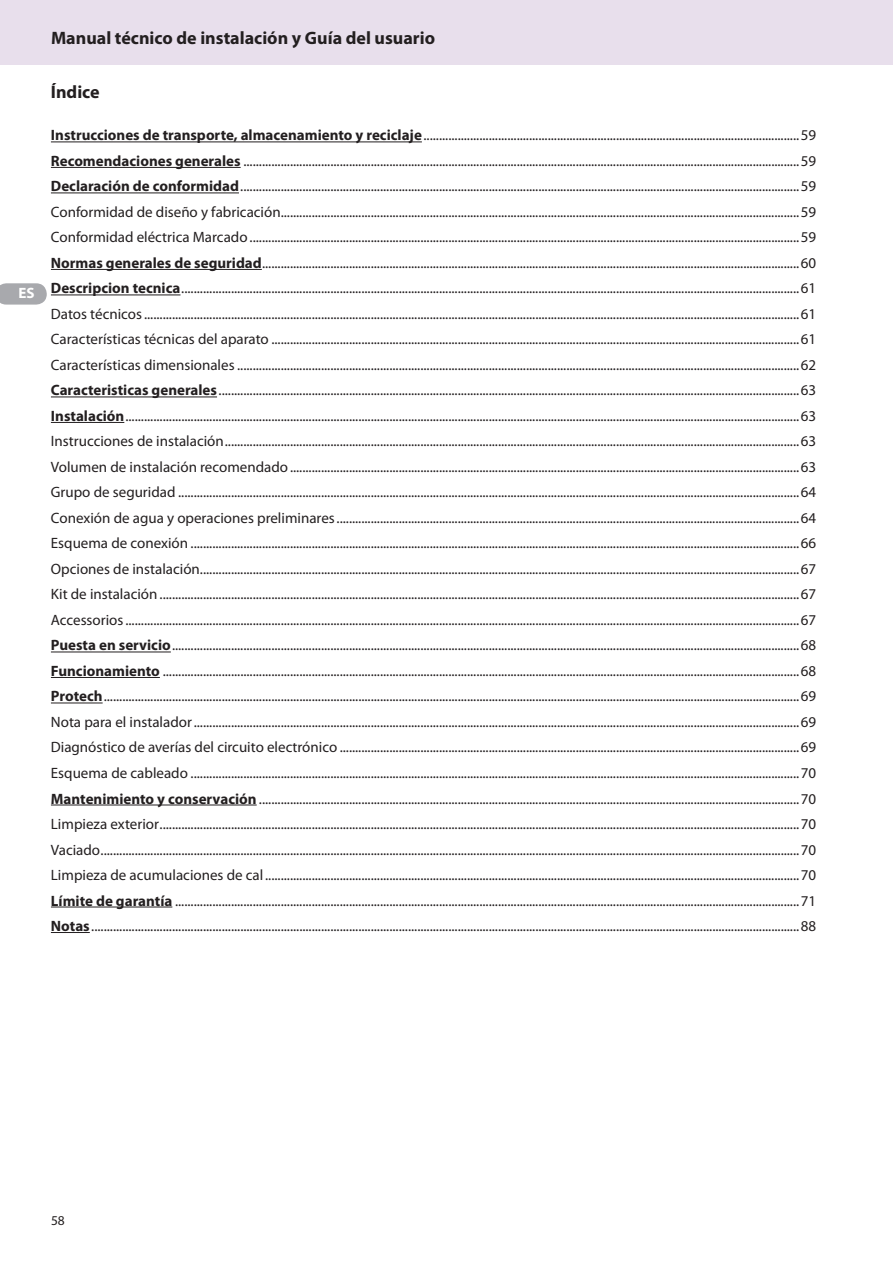
<style>
.page{position:relative;width:893px;height:1263px;background:#fff}
.page>*{position:absolute;margin:0;border:0;box-sizing:border-box;transform-origin:0 0}
.t1{font:700 18px "Myriad Pro";color:#231f20}
.t2{font:15px/25.5px "Myriad Pro";color:#231f20;text-align:justify}
.t3{font:700 15px "Myriad Pro";color:#fff}
.t4{font:13.5px "Myriad Pro";color:#231f20}
.s1{font-weight:700}
</style>
<div class="page">
<div style="left:0;top:0;width:893px;height:64px;background:#e8dfec"></div>
<svg style="left:0;top:283px;width:47px;height:22px"></svg>
<hr style="left:51px;top:142px;width:371px;height:1px;background:#231f20">
<hr style="left:51px;top:167px;width:190px;height:1px;background:#231f20">
<hr style="left:51px;top:193px;width:188px;height:1px;background:#231f20">
<hr style="left:51px;top:269px;width:211px;height:1px;background:#231f20">
<hr style="left:51px;top:295px;width:129px;height:1px;background:#231f20">
<hr style="left:51px;top:397px;width:166px;height:1px;background:#231f20">
<hr style="left:51px;top:422px;width:73px;height:1px;background:#231f20">
<hr style="left:51px;top:652px;width:120px;height:1px;background:#231f20">
<hr style="left:51px;top:677px;width:109px;height:1px;background:#231f20">
<hr style="left:51px;top:703px;width:52px;height:1px;background:#231f20">
<hr style="left:51px;top:805px;width:206px;height:1px;background:#231f20">
<hr style="left:51px;top:907px;width:121px;height:1px;background:#231f20">
<hr style="left:51px;top:932px;width:39px;height:1px;background:#231f20">
<p class="t3" style="left:19px;top:284px;width:18px">ES</p>
<p class="t1" style="left:51px;top:26px;width:386px">Manual técnico de instalación y Guía del usuario</p>
<p class="t1" style="left:51px;top:81px;width:50px">Índice</p>
<p class="t2" style="left:51px;top:122px;width:767px"><span class="s1">Instrucciones de transporte, almacenamiento y reciclaje</span>..........................................................................................................................59<br><span class="s1">Recomendaciones generales</span>....................................................................................................................................................................................59<br><span class="s1">Declaración de conformidad</span>.....................................................................................................................................................................................59<br>Conformidad de diseño y fabricación........................................................................................................................................................................59<br>Conformidad eléctrica Marcado..................................................................................................................................................................................59<br><span class="s1">Normas generales de seguridad</span>..............................................................................................................................................................................60<br><span class="s1">Descripcion tecnica</span>........................................................................................................................................................................................................61<br>Datos técnicos....................................................................................................................................................................................................................61<br>Características técnicas del aparato...........................................................................................................................................................................61<br>Características dimensionales......................................................................................................................................................................................62<br><span class="s1">Caracteristicas generales</span>............................................................................................................................................................................................63<br><span class="s1">Instalación</span>..........................................................................................................................................................................................................................63<br>Instrucciones de instalación..........................................................................................................................................................................................63<br>Volumen de instalación recomendado.....................................................................................................................................................................63<br>Grupo de seguridad.........................................................................................................................................................................................................64<br>Conexión de agua y operaciones preliminares......................................................................................................................................................64<br>Esquema de conexión.....................................................................................................................................................................................................66<br>Opciones de instalación..................................................................................................................................................................................................67<br>Kit de instalación...............................................................................................................................................................................................................67<br>Accessorios..........................................................................................................................................................................................................................67<br><span class="s1">Puesta en servicio</span>...........................................................................................................................................................................................................68<br><span class="s1">Funcionamiento</span>..............................................................................................................................................................................................................68<br><span class="s1">Protech</span>.................................................................................................................................................................................................................................69<br>Nota para el instalador....................................................................................................................................................................................................69<br>Diagnóstico de averías del circuito electrónico.....................................................................................................................................................69<br>Esquema de cableado.....................................................................................................................................................................................................70<br><span class="s1">Mantenimiento y conservación</span>...............................................................................................................................................................................70<br>Limpieza exterior...............................................................................................................................................................................................................70<br>Vaciado..................................................................................................................................................................................................................................70<br>Limpieza de acumulaciones de cal.............................................................................................................................................................................70<br><span class="s1">Límite de garantía</span>..........................................................................................................................................................................................................71<br><span class="s1">Notas</span>.....................................................................................................................................................................................................................................88</p>
<p class="t4" style="left:51px;top:1212px;width:15px">58</p>
</div>
